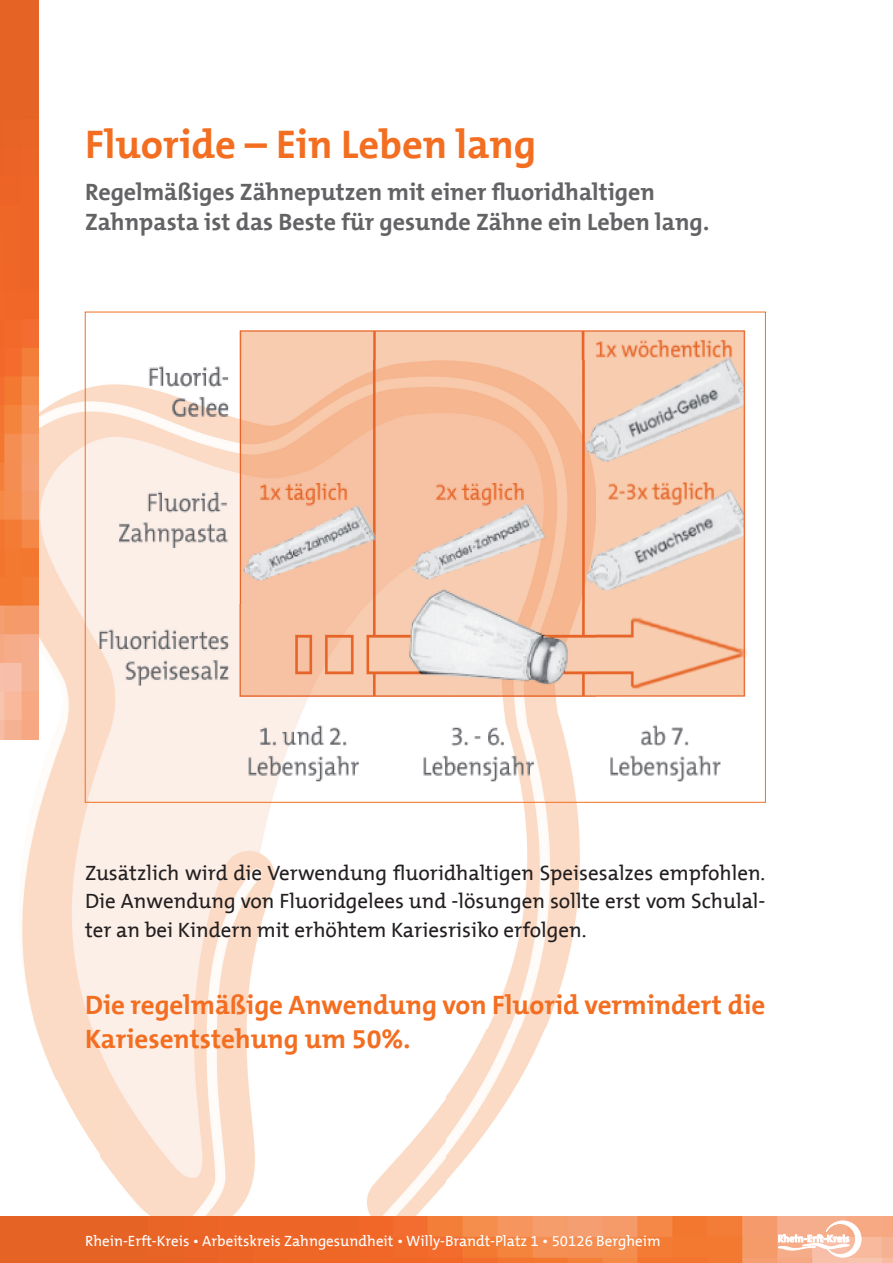
<style>
.page{position:relative;width:893px;height:1263px;background:#fff}
.page>*{position:absolute;margin:0;border:0;box-sizing:border-box;transform-origin:0 0}
.t1{font:700 40.5px "The Mix BF";color:#f36e21}
.t2{font:700 27px/34.5px "The Mix BF";color:#f36e21}
.t3{font:700 24px/30px "The Mix BF";color:#636366}
.t4{font:21px/28.5px "The Mix BF";color:#231f20;text-align:justify}
.t5{font:15px "The Mix BF";color:#fff}
</style>
<div class="page">
<img style="left:22px;top:361px;width:77px;height:792px">
<img style="left:99px;top:802px;width:496px;height:414px">
<img style="left:0;top:1216px;width:893px;height:47px">
<img style="left:0;top:0;width:38px;height:740px">
<svg style="left:778px;top:1221px;width:83px;height:36px"></svg>
<img style="left:239px;top:330px;width:509px;height:452px">
<img style="left:87px;top:360px;width:508px;height:440px">
<h1 class="t1" style="left:85px;top:121px;width:453px">Fluoride – Ein Leben lang</h1>
<p class="t3" style="left:85px;top:178px;width:626px">Regelmäßiges Zähneputzen mit einer fluoridhaltigen<br>Zahnpasta ist das Beste für gesunde Zähne ein Leben lang.</p>
<p class="t4" style="left:85px;top:859px;width:682px">Zusätzlich wird die Verwendung fluoridhaltigen Speisesalzes empfohlen.<br>Die Anwendung von Fluoridgelees und -lösungen sollte erst vom Schulal&shy;ter an bei Kindern mit erhöhtem Kariesrisiko erfolgen.</p>
<p class="t2" style="left:85px;top:988px;width:682px">Die regelmäßige Anwendung von Fluorid vermindert die<br>Kariesentstehung um 50%.</p>
<p class="t5" style="left:85px;top:1233px;width:577px">Rhein-Erft-Kreis • Arbeitskreis Zahngesundheit • Willy-Brandt-Platz 1 • 50126 Bergheim</p>
</div>
